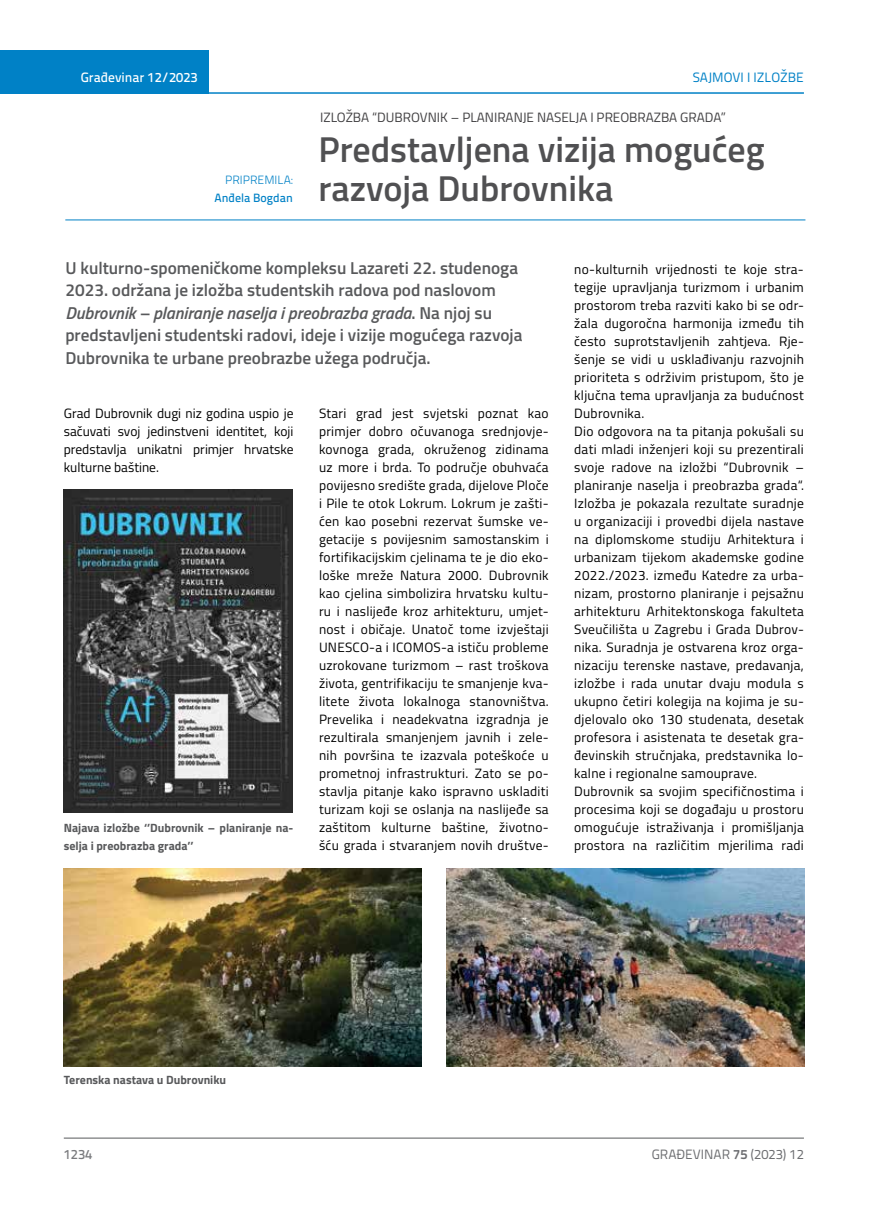
<style>
.page{position:relative;width:872px;height:1212px;background:#fff}
.page>*{position:absolute;margin:0;border:0;box-sizing:border-box;transform-origin:0 0}
.t1{font:600 36px/39px "Titillium";color:#505052}
.t2{font:600 17.25px/22.5px "Titillium";color:#58595b}
.t3{font:13.5px/18px "Titillium";letter-spacing:.02em;color:#000;text-align:justify}
.t4{font:13.5px "Titillium";color:#414042}
.t5{font:13.5px "Titillium Text 22 L";color:#6d6e71}
.t6{font:500 13.5px "Titillium Text 22 L";color:#fff}
.t7{font:13.5px "Titillium Text 22 L";color:#0081c6}
.t8{font:500 13.5px "Titillium Text 22 L";color:#797a7d}
.t9{font:700 12px/18px "Titillium";color:#58595b}
.t10{font:500 12px "Titillium Text 22 L";color:#0081c6}
.t11{font:300 12px "Titillium Text 22 L";color:#0081c6}
.s1{font-style:italic}
.s2{font-weight:700}
</style>
<div class="page">
<div style="left:0;top:50px;width:208px;height:44px;background:#0081c6"></div>
<hr style="left:0;top:92px;width:804px;height:2px;background:#0081c6">
<hr style="left:64px;top:1138px;width:740px;height:1px;background:#58595b">
<hr style="left:65px;top:220px;width:740px;height:1px;background:#0081c6">
<img style="left:64px;top:490px;width:229px;height:323px">
<img style="left:64px;top:868px;width:357px;height:198px">
<img style="left:447px;top:868px;width:357px;height:198px">
<p class="t6" style="left:81px;top:67px;width:118px">Građevinar 12/2023</p>
<p class="t7" style="left:692px;top:68px;width:113px">SAJMOVI I IZLOŽBE</p>
<p class="t11" style="left:225px;top:171px;width:69px">PRIPREMILA:</p>
<p class="t10" style="left:214px;top:188px;width:80px">Anđela Bogdan</p>
<p class="t4" style="left:320px;top:107px;width:407px">IZLOŽBA “DUBROVNIK – PLANIRANJE NASELJA I PREOBRAZBA GRADA”</p>
<h1 class="t1" style="left:318px;top:128px;width:448px">Predstavljena vizija mogućeg razvoja Dubrovnika</h1>
<p class="t2" style="left:65px;top:256px;width:458px">U kulturno-spomeničkome kompleksu Lazareti 22. studenoga 2023. održana je izložba studentskih radova pod naslovom <span class="s1">Dubrovnik – planiranje naselja i preobrazba grada</span>. Na njoj su predstavljeni studentski radovi, ideje i vizije mogućega razvoja Dubrovnika te urbane preobrazbe užega područja.</p>
<p class="t3" style="left:64px;top:403px;width:231px">Grad Dubrovnik dugi niz godina uspio je sačuvati svoj jedinstveni identitet, koji predstavlja unikatni primjer hrvatske kulturne baštine.</p>
<p class="t9" style="left:64px;top:818px;width:231px">Najava izložbe ‘’Dubrovnik – planiranje na&shy;selja i preobrazba grada’’</p>
<p class="t3" style="left:319px;top:403px;width:231px">Stari grad jest svjetski poznat kao primjer dobro očuvanoga srednjovje&shy;kovnoga grada, okruženog zidinama uz more i brda. To područje obuhvaća povijesno središte grada, dijelove Ploče i Pile te otok Lokrum. Lokrum je zašti&shy;ćen kao posebni rezervat šumske ve&shy;getacije s povijesnim samostanskim i fortifikacijskim cjelinama te je dio eko&shy;loške mreže Natura 2000. Dubrovnik kao cjelina simbolizira hrvatsku kultu&shy;ru i naslijeđe kroz arhitekturu, umjet&shy;nost i običaje. Unatoč tome izvještaji UNESCO-a i ICOMOS-a ističu probleme uzrokovane turizmom – rast troškova života, gentrifikaciju te smanjenje kva&shy;litete života lokalnoga stanovništva.<br>Prevelika i neadekvatna izgradnja je rezultirala smanjenjem javnih i zele&shy;nih površina te izazvala poteškoće u prometnoj infrastrukturi. Zato se po&shy;stavlja pitanje kako ispravno uskladiti turizam koji se oslanja na naslijeđe sa zaštitom kulturne baštine, životno&shy;šću grada i stvaranjem novih društve-</p>
<p class="t3" style="left:574px;top:259px;width:231px;text-align:left">no-kulturnih vrijednosti te koje stra&shy;tegije upravljanja turizmom i urbanim prostorom treba razviti kako bi se odr&shy;žala dugoročna harmonija između tih često suprotstavljenih zahtjeva. Rje&shy;šenje se vidi u usklađivanju razvojnih prioriteta s održivim pristupom, što je ključna tema upravljanja za budućnost Dubrovnika.<br>Dio odgovora na ta pitanja pokušali su dati mladi inženjeri koji su prezentirali svoje radove na izložbi “Dubrovnik – planiranje naselja i preobrazba grada“.<br>Izložba je pokazala rezultate suradnje u organizaciji i provedbi dijela nastave na diplomskome studiju Arhitektura i urbanizam tijekom akademske godine 2022./2023. između Katedre za urba&shy;nizam, prostorno planiranje i pejsažnu arhitekturu Arhitektonskoga fakulteta Sveučilišta u Zagrebu i Grada Dubrov&shy;nika. Suradnja je ostvarena kroz orga&shy;nizaciju terenske nastave, predavanja, izložbe i rada unutar dvaju modula s ukupno četiri kolegija na kojima je su&shy;djelovalo oko 130 studenata, desetak profesora i asistenata te desetak gra&shy;đevinskih stručnjaka, predstavnika lo&shy;kalne i regionalne samouprave.<br>Dubrovnik sa svojim specifičnostima i procesima koji se događaju u prostoru omogućuje istraživanja i promišljanja prostora na različitim mjerilima radi</p>
<p class="t9" style="left:64px;top:1070px;width:164px">Terenska nastava u Dubrovniku</p>
<p class="t8" style="left:64px;top:1144px;width:30px">1234</p>
<p class="t5" style="left:652px;top:1144px;width:154px">GRAĐEVINAR <span class="s2">75</span> (2023) 12</p>
</div>
